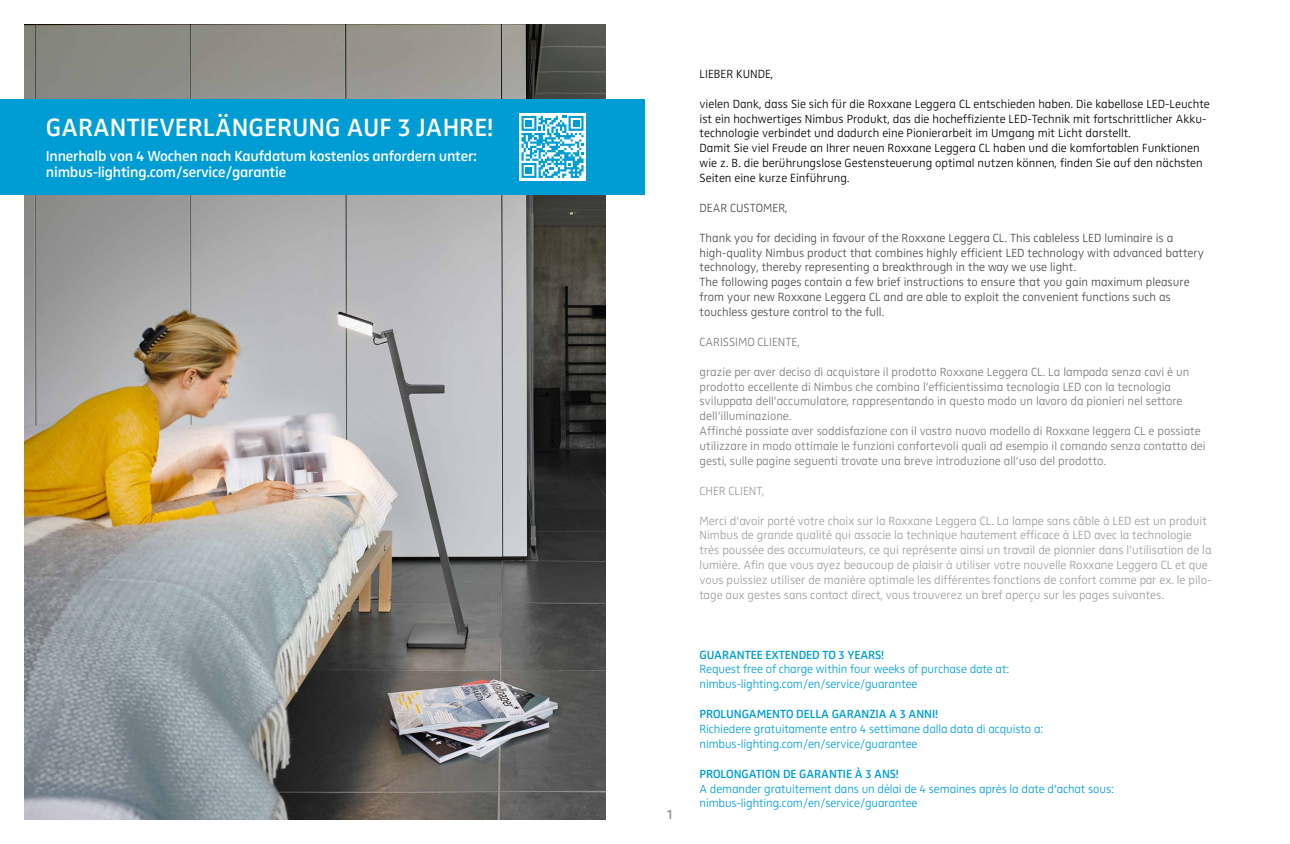
<style>
.page{position:relative;width:1290px;height:844px;background:#fff}
.page>*{position:absolute;margin:0;border:0;box-sizing:border-box;transform-origin:0 0}
.t1{font:25.9px "Zwo Semi Bold LF Plain Alt";color:#fff}
.t2{font:14.88px/16.6px "Zwo Semi Bold LF Plain Alt";letter-spacing:-.015em;color:#fff}
.t3{font:14px "Zwo Semi Bold LF Plain Alt";color:#919292}
.t4{font:12.25px/14.9px "Zwo Light LF Plain Alt";color:#7b7b7a}
.t5{font:12.25px/14.9px "Zwo Light LF Plain Alt";color:#9c9d9d}
.t6{font:12.25px/14.9px "Zwo Light LF Plain Alt";color:#000}
.t7{font:12.25px/14.9px "Zwo Light LF Plain Alt";color:#494948}
.t8{font:12.25px/14.9px "Zwo Light LF Plain Alt";letter-spacing:-.01em;color:#009dd4}
.t9{font:12.25px "Zwo Semi Bold LF Plain Alt";letter-spacing:-.01em;color:#009dd4}
</style>
<div class="page">
<img style="left:25px;top:25px;width:580px;height:794px">
<div style="left:0;top:99px;width:645px;height:95px;background:#009dd4"></div>
<svg style="left:519px;top:113px;width:67px;height:67px"></svg>
<svg style="left:521px;top:116px;width:62px;height:62px"></svg>
<h1 class="t1" style="left:46px;top:112px;width:17px">GARAN</h1>
<h1 class="t1" style="left:127px;top:112px;width:368px">TIEVERLÄNGERUNG AUF 3 JAHRE!</h1>
<p class="t2" style="left:46px;top:147px;width:432px">INNERHALB VON 4 WOCHEN NACH KAUFDATUM KOSTENLOS ANFORDERN UNTER:<br>NIMBUS-LIGHTING.COM/SERVICE/GARANTIE</p>
<p class="t3" style="left:667px;top:806px;width:7px">1</p>
<p class="t6" style="left:699px;top:66px;width:75px">Lieber Kunde,</p>
<p class="t6" style="left:699px;top:96px;width:512px">vielen Dank, dass Sie sich für die Roxxane Leggera CL entschieden haben. Die kabellose LED-Leuchte ist ein hochwertiges N imbus Produkt, das die hocheffiziente LED-Technik mit fortschrittlicher Akku&shy;technologie verbindet und dadurch eine Pionierarbeit im U mgang mit Licht darstellt.<br>Damit Sie viel Freude an I hrer neuen Roxxane Leggera CL haben und die komfortablen Funktionen wie z. B. die berührungslose Gestensteuerung optimal nutzen können, finden Sie auf den nächsten Seiten eine kurze Einführung.</p>
<p class="t7" style="left:699px;top:200px;width:90px">Dear Customer,</p>
<p class="t7" style="left:699px;top:230px;width:506px">Thank you for deciding in favour of the Roxxane Leggera CL. This cableless LED luminaire is a high-quality N imbus product that combines highly efficient LED technology with advanced battery technology, thereby representing a breakthrough in the way we use light.<br>The following pages contain a few brief instructions to ensure that you gain maximum pleasure from your new Roxxane Leggera CL and are able to exploit the convenient functions such as touchless gesture control to the full.</p>
<p class="t4" style="left:699px;top:334px;width:102px">Carissimo cliente,</p>
<p class="t4" style="left:699px;top:364px;width:508px">grazie per aver deciso di acquistare il prodotto Roxxane Leggera CL. La lampada senza cavi è un prodotto eccellente di Nimbus che combina l’efficientissima tecnologia LED con la tecnologia sviluppata dell’accumulatore, rappresentando in questo modo un lavoro da pionieri nel settore dell’illuminazione.<br>Affinché possiate aver soddisfazione con il vostro nuovo modello di Roxxane leggera CL e possiate utilizzare in modo ottimale le funzioni confortevoli quali ad esempio il comando senza contatto dei gesti, sulle pagine seguenti trovate una breve introduzione all’uso del prodotto.</p>
<p class="t5" style="left:699px;top:483px;width:66px">CHER CLIENT,</p>
<p class="t5" style="left:699px;top:513px;width:513px">Merci d’avoir porté votre choix sur la Roxxane Leggera CL. La lampe sans câble à LED est un produit Nimbus de grande qualité qui associe la technique hautement efficace à LED avec la technologie très poussée des accumulateurs, ce qui représente ainsi un travail de pionnier dans l’utilisation de la lumière. Afin que vous ayez beaucoup de plaisir à utiliser votre nouvelle Roxxane Leggera CL et que vous puissiez utiliser de manière optimale les différentes fonctions de confort comme par ex. le pilo&shy;tage aux gestes sans contact direct, vous trouverez un bref aperçu sur les pages suivantes.</p>
<p class="t9" style="left:699px;top:647px;width:24px">GUARAN</p>
<p class="t9" style="left:745px;top:647px;width:141px">TEE EXTEN DED TO 3 YEARS!</p>
<p class="t8" style="left:699px;top:661px;width:311px">Request free of charge within four weeks of purchase date at: nimbus-lighting.com/en/service/guarantee</p>
<p class="t9" style="left:699px;top:706px;width:58px">PROLUNGAMEN</p>
<p class="t9" style="left:780px;top:706px;width:31px">TO DELLA</p>
<p class="t9" style="left:832px;top:706px;width:16px">GARAN</p>
<p class="t9" style="left:869px;top:706px;width:48px">ZIA A 3 ANN</p>
<p class="t9" style="left:932px;top:706px;width:8px">I!</p>
<p class="t8" style="left:699px;top:721px;width:345px">Richiedere gratuitamente entro 4 settimane dalla data di acquisto a: nimbus-lighting.com/en/service/guarantee</p>
<p class="t9" style="left:699px;top:766px;width:15px">PROLON</p>
<p class="t9" style="left:741px;top:766px;width:74px">GATION DE GARAN</p>
<p class="t9" style="left:837px;top:766px;width:63px">TIE À 3 ANS!</p>
<p class="t8" style="left:699px;top:780px;width:416px">A demander gratuitement dans un délai de 4 semaines après la date d’achat sous: nimbus-lighting.com/en/service/guarantee</p>
</div>
